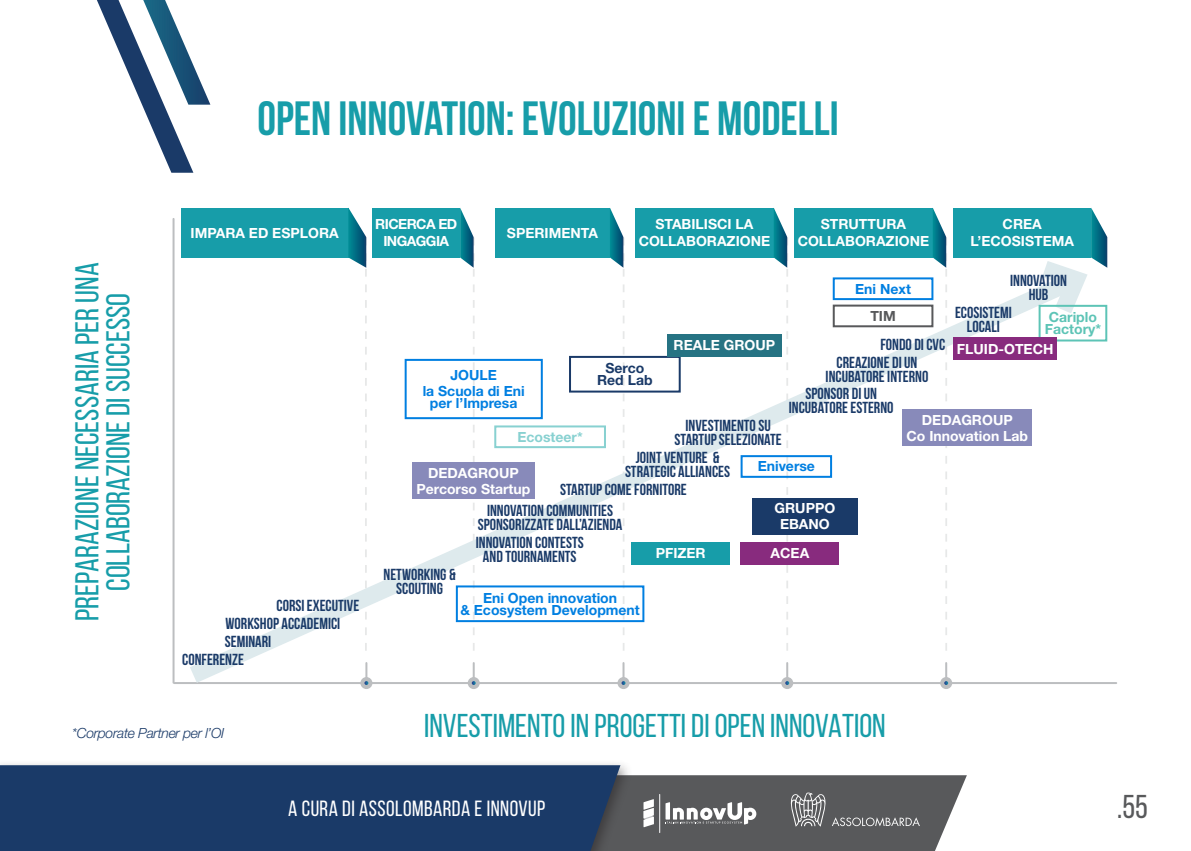
<style>
.page{position:relative;width:1191px;height:851px;background:#fff}
.page>*{position:absolute;margin:0;border:0;box-sizing:border-box;transform-origin:0 0}
.t1{font:700 48px "Bebas Neue";color:#179da9}
.t2{font:33px/30.8px "Bebas Neue";color:#179da9;text-align:center}
.t3{font:33px "Bebas Neue";color:#58595b}
.t4{font:22px "Bebas Neue";letter-spacing:.02em;color:#fff}
.t5{font:16px/14px "Bebas Neue";color:#1a3a68;text-align:center}
.t6{font:700 14px/16.8px "Helvetica Neue LT Std";color:#fff;text-align:center}
.t7{font:700 14px/12px "Helvetica Neue LT Std";color:#007fe1;text-align:center}
.t8{font:italic 300 14px "Helvetica Neue LT Std";letter-spacing:-.025em;color:#1a3a68}
.t9{font:700 14px/16.8px "Helvetica Neue LT Std";letter-spacing:-.04em;color:#fff;text-align:center}
.t10{font:700 14px/12px "Helvetica Neue LT Std";color:#5dc4b6}
.t11{font:700 14px/12px "Helvetica Neue LT Std";color:#1a3a68;text-align:center}
.t12{font:700 14px "Helvetica Neue LT Std";color:#88d1d1}
.t13{font:700 14px "Helvetica Neue LT Std";color:#58595b}
</style>
<div class="page">
<svg style="left:633px;top:775px;width:334px;height:75px;background:#626365"></svg>
<div style="left:0;top:759px;width:633px;height:91px;background:#231f20;opacity:.5"></div>
<div style="left:0;top:765px;width:620px;height:85px;background:#1a3a68"></div>
<svg style="left:97px;top:0;width:113px;height:173px"></svg>
<svg style="left:832px;top:817px;width:88px;height:9px"></svg>
<svg style="left:790px;top:792px;width:36px;height:34px"></svg>
<svg style="left:643px;top:799px;width:11px;height:28px"></svg>
<hr style="left:659px;top:794px;width:1px;height:38px;background:#fff">
<svg style="left:665px;top:802px;width:91px;height:22px"></svg>
<hr style="left:174px;top:682px;width:942px;height:2px;background:#bcbec0">
<div style="left:181px;top:207px;width:167px;height:50px;background:#179da9"></div>
<svg style="left:348px;top:208px;width:19px;height:49px"></svg>
<div style="left:495px;top:207px;width:115px;height:50px;background:#179da9"></div>
<svg style="left:610px;top:208px;width:14px;height:49px"></svg>
<div style="left:953px;top:207px;width:138px;height:50px;background:#179da9"></div>
<div style="left:635px;top:207px;width:138px;height:50px;background:#179da9"></div>
<svg style="left:773px;top:208px;width:15px;height:49px"></svg>
<div style="left:794px;top:207px;width:138px;height:50px;background:#179da9"></div>
<svg style="left:932px;top:208px;width:15px;height:49px"></svg>
<div style="left:372px;top:207px;width:88px;height:50px;background:#179da9"></div>
<svg style="left:460px;top:208px;width:14px;height:49px"></svg>
<hr style="left:172px;top:219px;width:2px;height:463px;background:#bcbec0">
<svg style="left:172px;top:257px;width:926px;height:432px"></svg>
<svg style="left:1023px;top:207px;width:84px;height:125px"></svg>
<div style="left:412px;top:462px;width:123px;height:37px;background:#888aba"></div>
<div style="left:902px;top:409px;width:129px;height:37px;background:#888aba"></div>
<div style="left:1038px;top:305px;width:69px;height:36px;border:2px solid #5dc4b6"></div>
<div style="left:832px;top:277px;width:101px;height:23px;border:2px solid #007fe1"></div>
<div style="left:456px;top:585px;width:188px;height:37px;border:2px solid #007fe1"></div>
<div style="left:832px;top:304px;width:101px;height:23px;border:2px solid #58595b"></div>
<div style="left:631px;top:541px;width:99px;height:23px;background:#179da9"></div>
<div style="left:405px;top:359px;width:138px;height:60px;border:2px solid #007fe1"></div>
<div style="left:740px;top:541px;width:99px;height:23px;background:#882b7e"></div>
<div style="left:752px;top:498px;width:106px;height:36px;background:#1a3a68"></div>
<div style="left:740px;top:455px;width:92px;height:22px;border:2px solid #007fe1"></div>
<div style="left:569px;top:356px;width:111px;height:36px;border:2px solid #1a3a68"></div>
<div style="left:494px;top:425px;width:112px;height:23px;border:2px solid #88d1d1"></div>
<div style="left:953px;top:337px;width:103px;height:23px;background:#882b7e"></div>
<div style="left:667px;top:334px;width:114px;height:22px;background:#267383"></div>
<h1 class="t1" style="left:257px;top:92px;width:583px">OPEN INNOVATION: EVOLUZIONI E MODELLI</h1>
<h2 class="t2" style="left:71px;top:621px;width:360px;rotate:-90deg">PREPARAZIONE NECESSARIA PER UNA<br>COLLABORAZIONE DI SUCCESSO</h2>
<p class="t6" style="left:191px;top:224px;width:150px">IMPARA ED ESPLORA</p>
<p class="t6" style="left:507px;top:224px;width:92px">SPERIMENTA</p>
<p class="t6" style="left:970px;top:215px;width:105px">CREA<br>L’ECOSISTEMA</p>
<p class="t9" style="left:375px;top:215px;width:84px">RICERCA ED<br>INGAGGIA</p>
<p class="t6" style="left:638px;top:215px;width:133px">STABILISCI LA<br>COLLABORAZIONE</p>
<p class="t6" style="left:797px;top:215px;width:133px">STRUTTURA<br>COLLABORAZIONE</p>
<p class="t7" style="left:855px;top:282px;width:57px">Eni Next</p>
<p class="t5" style="left:1010px;top:273px;width:58px">INNOVATION<br>HUB</p>
<p class="t7" style="left:423px;top:366px;width:104px;line-height:16px">JOULE<br>la Scuola di Eni</p>
<p class="t7" style="left:430px;top:396px;width:89px">per l’Impresa</p>
<p class="t12" style="left:517px;top:428px;width:67px">Ecosteer*</p>
<p class="t11" style="left:597px;top:362px;width:57px">Serco<br>Red Lab</p>
<p class="t5" style="left:955px;top:305px;width:58px">ECOSISTEMI<br>LOCALI</p>
<p class="t13" style="left:870px;top:307px;width:27px">TIM</p>
<p class="t10" style="left:1044px;top:311px;width:58px">Cariplo<br>Factory*</p>
<p class="t5" style="left:880px;top:337px;width:66px">FONDO DI CVC</p>
<p class="t6" style="left:673px;top:336px;width:103px">REALE GROUP</p>
<p class="t6" style="left:957px;top:340px;width:98px">FLUID-OTECH</p>
<p class="t5" style="left:674px;top:418px;width:109px">INVESTIMENTO SU<br>STARTUP SELEZIONATE</p>
<p class="t5" style="left:825px;top:355px;width:104px">CREAZIONE DI UN<br>INCUBATORE INTERNO</p>
<p class="t5" style="left:789px;top:386px;width:106px">SPONSOR DI UN<br>INCUBATORE ESTERNO</p>
<p class="t6" style="left:906px;top:411px;width:123px;line-height:16px">DEDAGROUP<br>Co Innovation Lab</p>
<p class="t5" style="left:276px;top:598px;width:84px">CORSI EXECUTIVE</p>
<p class="t5" style="left:226px;top:616px;width:116px">WORKSHOP ACCADEMICI</p>
<p class="t5" style="left:225px;top:634px;width:48px">SEMINARI</p>
<p class="t5" style="left:182px;top:652px;width:63px">CONFERENZE</p>
<p class="t6" style="left:416px;top:464px;width:115px;line-height:16px">DEDAGROUP<br>Percorso Startup</p>
<p class="t5" style="left:625px;top:450px;width:107px">JOINT VENTURE &amp;<br>STRATEGIC ALLIANCES</p>
<p class="t5" style="left:560px;top:482px;width:128px">STARTUP COME FORNITORE</p>
<p class="t5" style="left:478px;top:503px;width:146px">INNOVATION COMMUNITIES<br>SPONSORIZZATE DALL’AZIENDA</p>
<p class="t5" style="left:476px;top:535px;width:109px">INNOVATION CONTESTS<br>AND TOURNAMENTS</p>
<p class="t5" style="left:383px;top:566px;width:74px">NETWORKING &amp;<br>SCOUTING</p>
<p class="t7" style="left:460px;top:591px;width:181px">Eni Open innovation<br>&amp; Ecosystem Development</p>
<p class="t6" style="left:655px;top:544px;width:52px">PFIZER</p>
<p class="t7" style="left:757px;top:460px;width:59px">Eniverse</p>
<p class="t6" style="left:774px;top:500px;width:62px;line-height:16px">GRUPPO<br>EBANO</p>
<p class="t6" style="left:770px;top:544px;width:40px">ACEA</p>
<p class="t8" style="left:72px;top:725px;width:153px">*Corporate Partner per l’OI</p>
<h2 class="t2" style="left:424px;top:710px;width:463px">INVESTIMENTO IN PROGETTI DI OPEN INNOVATION</h2>
<h3 class="t4" style="left:288px;top:796px;width:259px">A CURA DI ASSOLOMBARDA E INNOVUP</h3>
<h2 class="t3" style="left:1117px;top:788px;width:32px">.55</h2>
</div>
